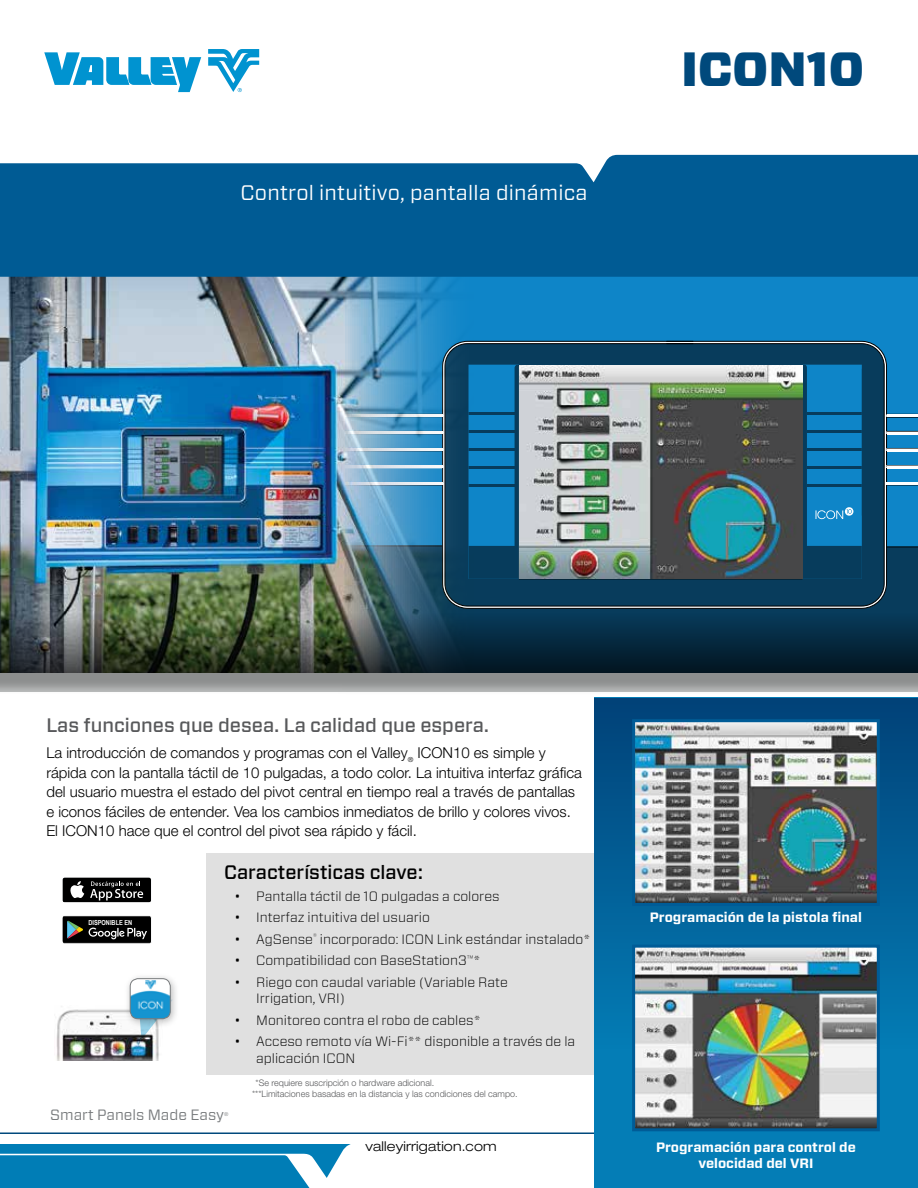
<style>
.page{position:relative;width:918px;height:1188px;background:#fff}
.page>*{position:absolute;margin:0;border:0;box-sizing:border-box;transform-origin:0 0}
.t1{font:900 48px "Forza";color:#00497c}
.t2{font:21px "Forza";letter-spacing:.01em;color:#fff}
.t3{font:500 19.5px "Forza";color:#58595b}
.t4{font:500 19.5px "Forza";color:#000}
.t5{font:300 15px/19.5px "Helvetica Neue LT Pro";color:#000}
.t6{font:15px "Forza";color:#787b7d}
.t7{font:300 13.5px/16.2px "Forza";color:#000}
.t8{font:700 13.5px/16.2px "Forza";color:#fff;text-align:center}
.t9{font:300 expanded 13.5px "Helvetica Neue LT Pro";letter-spacing:.01em;color:#000}
.t10{font:300 9px/10.8px "Helvetica Neue LT Pro";color:#58595b}
.t11{font:700 6.9px "Arial Narrow";color:#fff}
.t12{font:300 5.4px "Helvetica Neue LT Pro";color:#787b7d}
</style>
<div class="page">
<hr style="left:0;top:1132px;width:904px;height:2px;background:#00497c">
<div style="left:206px;top:853px;width:388px;height:222px;background:#e0e0e0"></div>
<svg style="left:0;top:1144px;width:351px;height:44px;background:#1f8dbf"></svg>
<div style="left:594px;top:698px;width:324px;height:490px;background:#047db6"></div>
<div style="left:594px;top:698px;width:324px;height:351px;background:linear-gradient(to bottom,#014178,#037cb5)"></div>
<img style="left:636px;top:723px;width:240px;height:179px">
<div style="left:632px;top:719px;width:248px;height:187px;border:3px solid #005c97"></div>
<img style="left:636px;top:949px;width:240px;height:178px">
<div style="left:632px;top:945px;width:248px;height:186px;border:3px solid #005c97"></div>
<div style="left:0;top:281px;width:918px;height:414px;background:#000;opacity:.26"></div>
<img style="left:0;top:277px;width:345px;height:335px">
<svg style="left:345px;top:277px;width:573px;height:269px;background:#2b8ec7"></svg>
<svg style="left:345px;top:546px;width:573px;height:66px;background:#31576a"></svg>
<svg style="left:442px;top:341px;width:445px;height:268px"></svg>
<svg style="left:445px;top:343px;width:439px;height:263px;background:#093b5a"></svg>
<hr style="left:345px;top:482px;width:98px;height:1px;background:#000">
<hr style="left:345px;top:485px;width:98px;height:1px;background:#000">
<hr style="left:345px;top:465px;width:98px;height:1px;background:#fff">
<hr style="left:345px;top:468px;width:98px;height:1px;background:#fff">
<hr style="left:345px;top:451px;width:98px;height:1px;background:#000">
<hr style="left:887px;top:485px;width:31px;height:1px;background:#000">
<hr style="left:887px;top:482px;width:31px;height:1px;background:#000">
<hr style="left:887px;top:465px;width:31px;height:1px;background:#000">
<svg style="left:886px;top:417px;width:1px;height:66px"></svg>
<svg style="left:442px;top:417px;width:1px;height:66px"></svg>
<svg style="left:667px;top:341px;width:26px;height:3px"></svg>
<hr style="left:345px;top:414px;width:98px;height:3px;background:#fff">
<hr style="left:345px;top:431px;width:98px;height:3px;background:#fff">
<hr style="left:345px;top:448px;width:98px;height:3px;background:#fff">
<hr style="left:345px;top:466px;width:98px;height:2px;background:#fff">
<hr style="left:345px;top:483px;width:98px;height:2px;background:#fff">
<hr style="left:887px;top:414px;width:31px;height:3px;background:#fff">
<hr style="left:887px;top:431px;width:31px;height:3px;background:#fff">
<hr style="left:887px;top:448px;width:31px;height:3px;background:#fff">
<hr style="left:887px;top:483px;width:31px;height:2px;background:#fff">
<svg style="left:468px;top:365px;width:394px;height:214px;background:#1073ab"></svg>
<hr style="left:807px;top:430px;width:55px;height:3px;background:#073c5c">
<hr style="left:468px;top:430px;width:47px;height:3px;background:#073c5c">
<hr style="left:807px;top:448px;width:55px;height:3px;background:#073c5c">
<hr style="left:468px;top:448px;width:47px;height:3px;background:#073c5c">
<hr style="left:807px;top:466px;width:55px;height:2px;background:#073c5c">
<hr style="left:468px;top:466px;width:47px;height:2px;background:#073c5c">
<hr style="left:807px;top:484px;width:55px;height:2px;background:#073c5c">
<hr style="left:468px;top:484px;width:47px;height:2px;background:#073c5c">
<hr style="left:468px;top:413px;width:47px;height:2px;background:#073c5c">
<hr style="left:807px;top:413px;width:55px;height:2px;background:#073c5c">
<hr style="left:887px;top:468px;width:31px;height:1px;background:#000">
<hr style="left:887px;top:434px;width:31px;height:1px;background:#000">
<hr style="left:887px;top:417px;width:31px;height:1px;background:#000">
<hr style="left:887px;top:451px;width:31px;height:1px;background:#000">
<hr style="left:887px;top:466px;width:31px;height:2px;background:#fff">
<img style="left:520px;top:365px;width:282px;height:213px">
<svg style="left:816px;top:506px;width:37px;height:15px"></svg>
<svg style="left:0;top:612px;width:918px;height:61px;background:#1f373b"></svg>
<svg style="left:64px;top:916px;width:86px;height:27px;background:#212422"></svg>
<div style="left:62px;top:914px;width:90px;height:32px;border:1px solid #fff;border-radius:4px"></div>
<svg style="left:64px;top:879px;width:86px;height:22px;background:#343434"></svg>
<div style="left:62px;top:877px;width:90px;height:26px;border:1px solid #fff;border-radius:2px"></div>
<img style="left:56px;top:1006px;width:103px;height:54px">
<svg style="left:138px;top:1029px;width:21px;height:11px"></svg>
<div style="left:124px;top:972px;width:56px;height:57px;background:#000;opacity:.28"></div>
<img style="left:130px;top:979px;width:40px;height:40px">
<div style="left:130px;top:978px;width:40px;height:41px;border:1px solid #787b7d;border-radius:8px"></div>
<svg style="left:208px;top:49px;width:51px;height:43px"></svg>
<svg style="left:44px;top:52px;width:157px;height:40px"></svg>
<div style="left:0;top:155px;width:918px;height:122px;background:#005b94"></div>
<h2 class="t2" style="left:241px;top:179px;width:349px">Control intuitivo, pantalla dinámica</h2>
<h1 class="t1" style="left:681px;top:37px;width:184px">ICON10</h1>
<h3 class="t3" style="left:46px;top:713px;width:444px">Las funciones que desea. La calidad que espera.</h3>
<p class="t5" style="left:46px;top:743px;width:537px">La introducción de comandos y programas con el Valley<sub>®</sub> ICON10 es simple y rápida con la pantalla táctil de 10 pulgadas, a todo color. La intuitiva interfaz gráfica del usuario muestra el estado del pivot central en tiempo real a través de pantallas e iconos fáciles de entender. Vea los cambios inmediatos de brillo y colores vivos.<br>El ICON10 hace que el control del pivot sea rápido y fácil.</p>
<p class="t11" style="left:88px;top:917px;width:46px">DISPONIBLE EN</p>
<h3 class="t4" style="left:224px;top:859px;width:201px">Características clave:</h3>
<p class="t7" style="left:235px;top:887px;width:267px">• Pantalla táctil de 10 pulgadas a colores</p>
<p class="t7" style="left:235px;top:909px;width:197px">• Interfaz intuitiva del usuario</p>
<p class="t7" style="left:235px;top:931px;width:357px">• AgSense<sup>®</sup> incorporado: ICON Link estándar instalado*</p>
<p class="t7" style="left:235px;top:952px;width:247px">• Compatibilidad con BaseStation3<sup>™</sup>*</p>
<p class="t7" style="left:256px;top:974px;width:253px;text-indent:-22px">• Riego con caudal variable (Variable Rate<br>Irrigation, VRI)</p>
<p class="t7" style="left:235px;top:1012px;width:248px">• Monitoreo contra el robo de cables*</p>
<p class="t7" style="left:256px;top:1033px;width:321px;text-indent:-22px">• Acceso remoto vía Wi-Fi** disponible a través de la aplicación ICON</p>
<p class="t10" style="left:252px;top:1078px;width:267px;text-indent:4px">*Se requiere suscripción o hardware adicional.<br>***Limitaciones basadas en la distancia y las condiciones del campo.</p>
<p class="t6" style="left:50px;top:1105px;width:175px">Smart Panels Made Easy</p>
<p class="t12" style="left:224px;top:1111px;width:6px">®</p>
<p class="t9" style="left:366px;top:1138px;width:133px">valleyirrigation.com</p>
<p class="t8" style="left:650px;top:909px;width:214px">Programación de la pistola final</p>
<p class="t8" style="left:656px;top:1139px;width:201px">Programación para control de velocidad del VRI</p>
</div>
